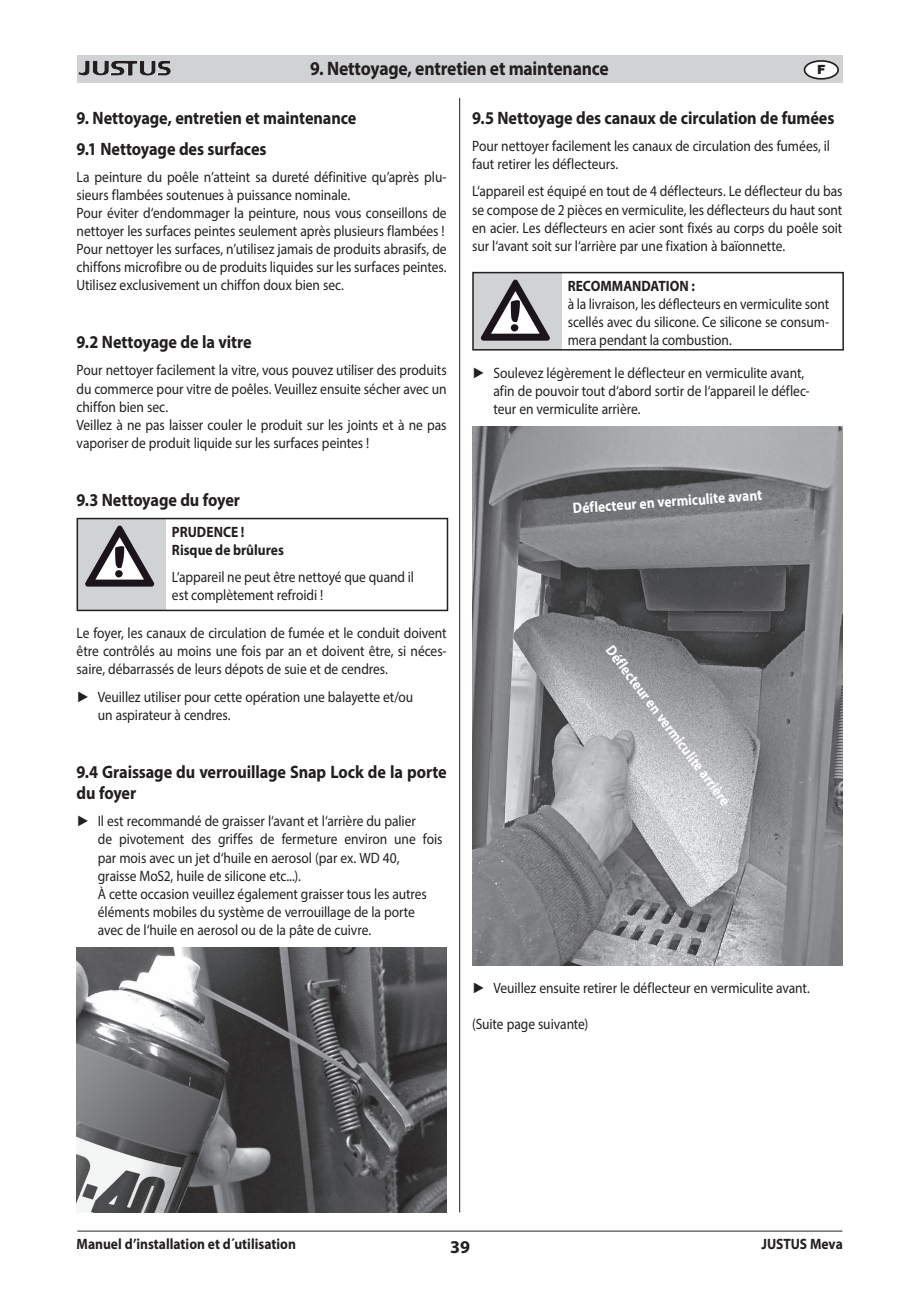
<style>
.page{position:relative;width:919px;height:1289px;background:#fff}
.page>*{position:absolute;margin:0;border:0;box-sizing:border-box;transform-origin:0 0}
.t1{font:700 19.5px "Myriad Pro";letter-spacing:-.01em;color:#231f20;scale:.9 1}
.t2{font:700 18px/30.8px "Myriad Pro";letter-spacing:-.005em;color:#231f20;scale:.9 1}
.t3{font:700 18px "Myriad Pro";letter-spacing:-.005em;color:#231f20}
.t4{font:15px/18.1px "Myriad Pro";letter-spacing:-.005em;color:#231f20;scale:.9 1}
.t5{font:700 15px/18px "Myriad Pro";color:#231f20;scale:.9 1}
.t6{font:700 15px "Myriad Pro";color:#fff;scale:.9 1}
.t7{font:900 12.6px "Arial";color:#231f20}
.s1{font-family:"Arial"}
</style>
<div class="page">
<div style="left:77px;top:56px;width:765px;height:27px;background:#d1d2d4"></div>
<img style="left:78px;top:61px;width:88px;height:15px">
<hr style="left:77px;top:1230px;width:765px;height:1px;background:#231f20">
<div style="left:804px;top:61px;width:34px;height:18px;background:#fff;border-radius:50%"></div>
<div style="left:803px;top:60px;width:35px;height:20px;border:2px solid #231f20;border-radius:50%"></div>
<hr style="left:459px;top:98px;width:1px;height:1114px;background:#231f20">
<div style="left:77px;top:518px;width:89px;height:92px;background:#d1d2d4"></div>
<div style="left:77px;top:518px;width:371px;height:93px;border:2px solid #231f20"></div>
<svg style="left:85px;top:525px;width:69px;height:61px"></svg>
<img style="left:77px;top:947px;width:369px;height:265px">
<div style="left:473px;top:272px;width:88px;height:78px;background:#d1d2d4"></div>
<div style="left:472px;top:272px;width:371px;height:78px;border:2px solid #231f20"></div>
<svg style="left:481px;top:279px;width:69px;height:62px"></svg>
<img style="left:472px;top:426px;width:370px;height:539px">
<h1 class="t1" style="left:310px;top:56px;width:333px">9. Nettoyage, entretien et maintenance</h1>
<p class="t2" style="left:77px;top:102px;width:312px">9. Nettoyage, entretien et maintenance<br>9.1 Nettoyage des surfaces</p>
<p class="t4" style="left:77px;top:168px;width:413px">La peinture du poêle n’atteint sa dureté définitive qu’après plu&shy;sieurs flambées soutenues à puissance nominale.<br>Pour éviter d‘endommager la peinture, nous vous conseillons de nettoyer les surfaces peintes seulement après plusieurs flambées !<br>Pour nettoyer les surfaces, n’utilisez jamais de produits abrasifs, de chiffons microfibre ou de produits liquides sur les surfaces peintes.<br>Utilisez exclusivement un chiffon doux bien sec.</p>
<p class="t7" style="left:817px;top:60px;width:10px">F</p>
<p class="t2" style="left:472px;top:102px;width:404px">9.5 Nettoyage des canaux de circulation de fumées</p>
<p class="t4" style="left:472px;top:137px;width:399px">Pour nettoyer facilement les canaux de circulation des fumées, il faut retirer les déflecteurs.</p>
<p class="t4" style="left:472px;top:182px;width:413px;text-align:justify">L‘appareil est équipé en tout de 4 déflecteurs. Le déflecteur du bas se compose de 2 pièces en vermiculite, les déflecteurs du haut sont en acier. Les déflecteurs en acier sont fixés au corps du poêle soit sur l‘avant soit sur l‘arrière par une fixation à baïonnette.</p>
<p class="t5" style="left:567px;top:277px;width:143px">RECOMMANDATION :</p>
<p class="t4" style="left:567px;top:295px;width:292px;text-align:justify">à la livraison, les déflecteurs en vermiculite sont scellés avec du silicone. Ce silicone se consum&shy;mera pendant la combustion.</p>
<p class="t4" style="left:493px;top:363px;width:352px;text-indent:-21px"><span class="s1">►</span> Soulevez légèrement le déflecteur en vermiculite avant, afin de pouvoir tout d‘abord sortir de l‘appareil le déflec&shy;teur en vermiculite arrière.</p>
<p class="t2" style="left:77px;top:326px;width:196px">9.2 Nettoyage de la vitre</p>
<p class="t4" style="left:77px;top:361px;width:413px">Pour nettoyer facilement la vitre, vous pouvez utiliser des produits du commerce pour vitre de poêles. Veuillez ensuite sécher avec un chiffon bien sec.<br>Veillez à ne pas laisser couler le produit sur les joints et à ne pas vaporiser de produit liquide sur les surfaces peintes !</p>
<p class="t2" style="left:77px;top:483px;width:183px">9.3 Nettoyage du foyer</p>
<p class="t5" style="left:172px;top:522px;width:126px">PRUDENCE !<br>Risque de brûlures</p>
<p class="t4" style="left:172px;top:568px;width:270px">L‘appareil ne peut être nettoyé que quand il est complètement refroidi !</p>
<p class="t4" style="left:77px;top:624px;width:413px;text-align:justify">Le foyer, les canaux de circulation de fumée et le conduit doivent être contrôlés au moins une fois par an et doivent être, si néces&shy;saire, débarrassés de leurs dépots de suie et de cendres.</p>
<p class="t4" style="left:98px;top:687px;width:352px;text-indent:-21px"><span class="s1">►</span> Veuillez utiliser pour cette opération une balayette et/ou un aspirateur à cendres.</p>
<p class="t2" style="left:77px;top:760px;width:413px;line-height:21.8px">9.4 Graissage du verrouillage Snap Lock de la porte du foyer</p>
<p class="t4" style="left:98px;top:812px;width:384px;text-indent:-21px"><span class="s1">►</span> Il est recommandé de graisser l‘avant et l‘arrière du palier<br>de pivotement des griffes de fermeture environ une fois par mois avec un jet d‘huile en aerosol (par ex. WD 40,<br>graisse MoS2, huile de silicone etc...).<br>À cette occasion veuillez également graisser tous les autres éléments mobiles du système de verrouillage de la porte avec de l‘huile en aerosol ou de la pâte de cuivre.</p>
<p class="t6" style="left:572px;top:498px;width:212px;rotate:-4deg">Déflecteur en vermiculite avant</p>
<p class="t6" style="left:617px;top:641px;width:219px;rotate:53deg">Déflecteur en vermiculite arrière</p>
<p class="t4" style="left:472px;top:978px;width:376px"><span class="s1">►</span> Veuillez ensuite retirer le déflecteur en vermiculite avant.</p>
<p class="t4" style="left:472px;top:1014px;width:130px">(Suite page suivante)</p>
<p class="t5" style="left:77px;top:1234px;width:245px">Manuel d’installation et d´utilisation</p>
<p class="t5" style="left:761px;top:1234px;width:92px">JUSTUS Meva</p>
<p class="t3" style="left:450px;top:1235px;width:21px">39</p>
</div>
